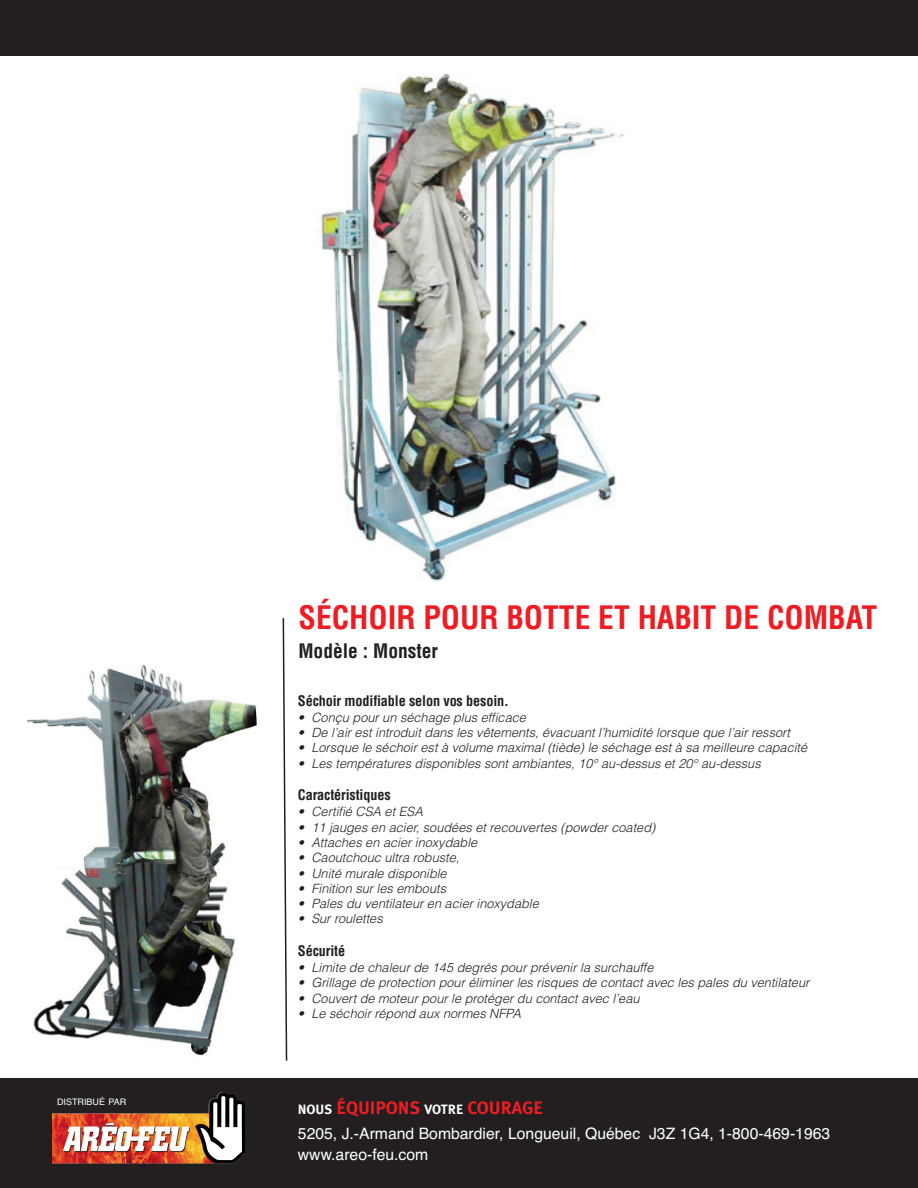
<style>
.page{position:relative;width:918px;height:1188px;background:#fff}
.page>*{position:absolute;margin:0;border:0;box-sizing:border-box;transform-origin:0 0}
.t1{font:700 condensed 31.5px "Helvetica";color:#ee1d23}
.t2{font:700 condensed 19.5px "Helvetica";color:#231f20}
.t3{font:700 18px "Meta Plus";color:#ee1d23}
.t4{font:15.75px/21px "Helvetica";color:#fff}
.t5{font:700 condensed 14.25px "Helvetica";letter-spacing:-.01em;color:#231f20}
.t6{font:italic 300 12.75px "Helvetica";color:#231f20}
.t7{font:9px "Helvetica";color:#fff}
.s1{font-size:13.5px;color:#fff}
</style>
<div class="page">
<img style="left:321px;top:74px;width:303px;height:507px">
<div style="left:0;top:1079px;width:918px;height:109px;background:#231f20"></div>
<svg style="left:282px;top:618px;width:6px;height:443px"></svg>
<img style="left:52px;top:1092px;width:193px;height:72px">
<div style="left:0;top:0;width:918px;height:56px;background:#231f20"></div>
<img style="left:27px;top:665px;width:230px;height:391px">
<p class="t7" style="left:57px;top:1097px;width:71px">DISTRIBUÉ PAR</p>
<h1 class="t1" style="left:299px;top:600px;width:580px">SÉCHOIR POUR BOTTE ET HABIT DE COMBAT</h1>
<h2 class="t2" style="left:298px;top:640px;width:141px">Modèle : Monster</h2>
<p class="t5" style="left:298px;top:693px;width:212px">Séchoir modifiable selon vos besoin.</p>
<p class="t6" style="left:298px;top:708px;width:230px">• Conçu pour un séchage plus efficace</p>
<p class="t6" style="left:298px;top:723px;width:494px">• De l’air est introduit dans les vêtements, évacuant l’humidité lorsque que l’air ressort</p>
<p class="t6" style="left:298px;top:738px;width:511px">• Lorsque le séchoir est à volume maximal (tiède) le séchage est à sa meilleure capacité</p>
<p class="t6" style="left:298px;top:753px;width:464px">• Les températures disponibles sont ambiantes, 10° au-dessus et 20° au-dessus</p>
<p class="t5" style="left:298px;top:787px;width:94px">Caractéristiques</p>
<p class="t6" style="left:298px;top:802px;width:126px">• Certifié CSA et ESA</p>
<p class="t6" style="left:298px;top:817px;width:359px">• 11 jauges en acier, soudées et recouvertes (powder coated)</p>
<p class="t6" style="left:298px;top:833px;width:181px">• Attaches en acier inoxydable</p>
<p class="t6" style="left:298px;top:848px;width:163px">• Caoutchouc ultra robuste,</p>
<p class="t6" style="left:298px;top:863px;width:150px">• Unité murale disponible</p>
<p class="t6" style="left:298px;top:879px;width:150px">• Finition sur les embouts</p>
<p class="t6" style="left:298px;top:894px;width:242px">• Pales du ventilateur en acier inoxydable</p>
<p class="t6" style="left:298px;top:909px;width:86px">• Sur roulettes</p>
<p class="t5" style="left:298px;top:942px;width:49px">Sécurité</p>
<p class="t6" style="left:298px;top:958px;width:357px">• Limite de chaleur de 145 degrés pour prévenir la surchauffe</p>
<p class="t6" style="left:298px;top:973px;width:513px">• Grillage de protection pour éliminer les risques de contact avec les pales du ventilateur</p>
<p class="t6" style="left:298px;top:988px;width:343px">• Couvert de moteur pour le protéger du contact avec l’eau</p>
<p class="t6" style="left:298px;top:1004px;width:225px">• Le séchoir répond aux normes NFPA</p>
<h3 class="t3" style="left:298px;top:1098px;width:247px"><span class="s1">NOUS</span> ÉQUIPONS <span class="s1">VOTRE</span> COURAGE</h3>
<p class="t4" style="left:298px;top:1123px;width:534px">5205, J.-Armand Bombardier, Longueuil, Québec J3Z 1G4, 1-800-469-1963 www.areo-feu.com</p>
</div>
